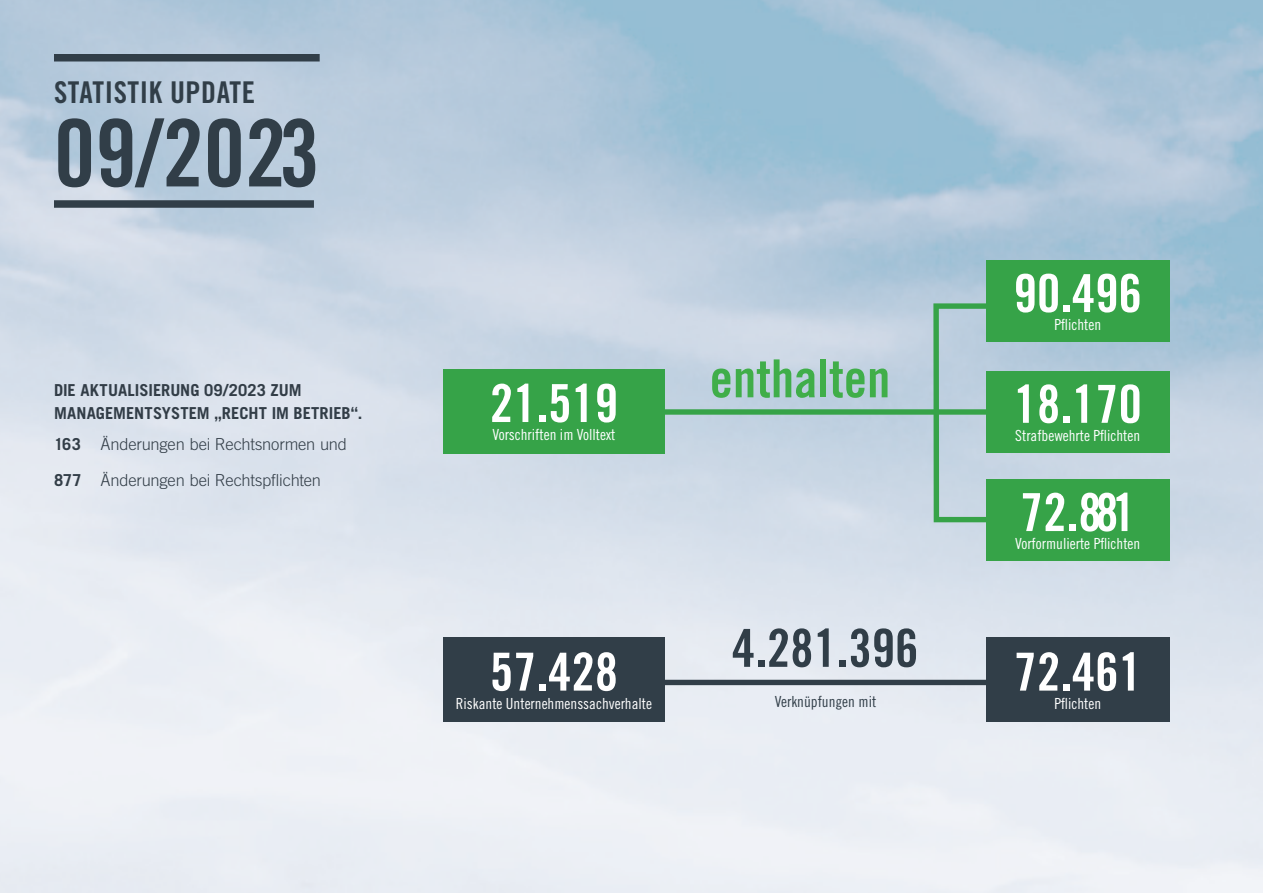
<style>
.page{position:relative;width:1263px;height:893px;background:#fff}
.page>*{position:absolute;margin:0;border:0;box-sizing:border-box;transform-origin:0 0}
.t1{font:93px "Trade Gothic Bold Cond Twenty";color:#313e48}
.t2{font:52.5px "Trade Gothic Bold Cond Twenty";color:#fff}
.t3{font:52.5px "Trade Gothic Bold Cond Twenty";color:#313e48}
.t4{font:52.5px "Trade Gothic Bold Cond Twenty";color:#40ae49}
.t5{font:30px "Trade Gothic Bold Cond Twenty";letter-spacing:.02em;color:#313e48}
.t6{font:300 16.5px "Trade Gothic";letter-spacing:-.015em;color:#323d47}
.t7{font:700 16.5px/22.5px "Trade Gothic";color:#323d47}
.t8{font:15.3px "Trade Gothic Cond Eighteen";color:#fff}
.t9{font:15.3px "Trade Gothic Cond Eighteen";color:#313e48}
.s1{font-weight:700}
</style>
<div class="page">
<img style="left:0;top:0;width:1263px;height:893px">
<div style="left:443px;top:369px;width:222px;height:84px;background:#36a348"></div>
<div style="left:986px;top:260px;width:183px;height:82px;background:#36a348"></div>
<div style="left:986px;top:479px;width:183px;height:82px;background:#36a348"></div>
<div style="left:986px;top:371px;width:183px;height:82px;background:#36a348"></div>
<div style="left:661px;top:409px;width:327px;height:6px;background:#36a348"></div>
<svg style="left:931px;top:301px;width:65px;height:224px;background:#9ec5ba"></svg>
<div style="left:443px;top:638px;width:222px;height:84px;background:#313e48"></div>
<div style="left:986px;top:638px;width:183px;height:84px;background:#313e48"></div>
<div style="left:662px;top:680px;width:324px;height:5px;background:#313e48"></div>
<div style="left:54px;top:200px;width:260px;height:8px;background:#313e48"></div>
<div style="left:54px;top:54px;width:266px;height:8px;background:#313e48"></div>
<p class="t5" style="left:54px;top:74px;width:203px">STATISTIK UPDATE</p>
<p class="t1" style="left:54px;top:97px;width:268px">09/2023</p>
<h5 class="t7" style="left:54px;top:379px;width:310px">DIE AKTUALISIERUNG 09/2023 ZUM<br>MANAGEMENTSYSTEM „RECHT IM BETRIEB“.</h5>
<h5 class="t6" style="left:54px;top:434px;width:295px"><span class="s1">163</span> Änderungen bei Rechtsnormen und</h5>
<h5 class="t6" style="left:54px;top:470px;width:269px"><span class="s1">877</span> Änderungen bei Rechtspflichten</h5>
<p class="t2" style="left:490px;top:371px;width:130px">21.519</p>
<p class="t8" style="left:492px;top:426px;width:124px">Vorschriften im Volltext</p>
<p class="t4" style="left:710px;top:347px;width:182px">enthalten</p>
<p class="t2" style="left:490px;top:640px;width:130px">57.428</p>
<p class="t8" style="left:456px;top:694px;width:198px">Riskante Unternehmenssachverhalte</p>
<p class="t3" style="left:732px;top:616px;width:188px">4.281.396</p>
<p class="t9" style="left:775px;top:692px;width:103px">Verknüpfungen mit</p>
<p class="t2" style="left:1014px;top:261px;width:130px">90.496</p>
<p class="t8" style="left:1054px;top:316px;width:48px">Pflichten</p>
<p class="t2" style="left:1014px;top:372px;width:130px">18.170</p>
<p class="t8" style="left:1015px;top:427px;width:126px">Strafbewehrte Pflichten</p>
<p class="t2" style="left:1020px;top:480px;width:117px">72.881</p>
<p class="t8" style="left:1015px;top:535px;width:127px">Vorformulierte Pflichten</p>
<p class="t2" style="left:1014px;top:640px;width:130px">72.461</p>
<p class="t8" style="left:1054px;top:694px;width:48px">Pflichten</p>
</div>
